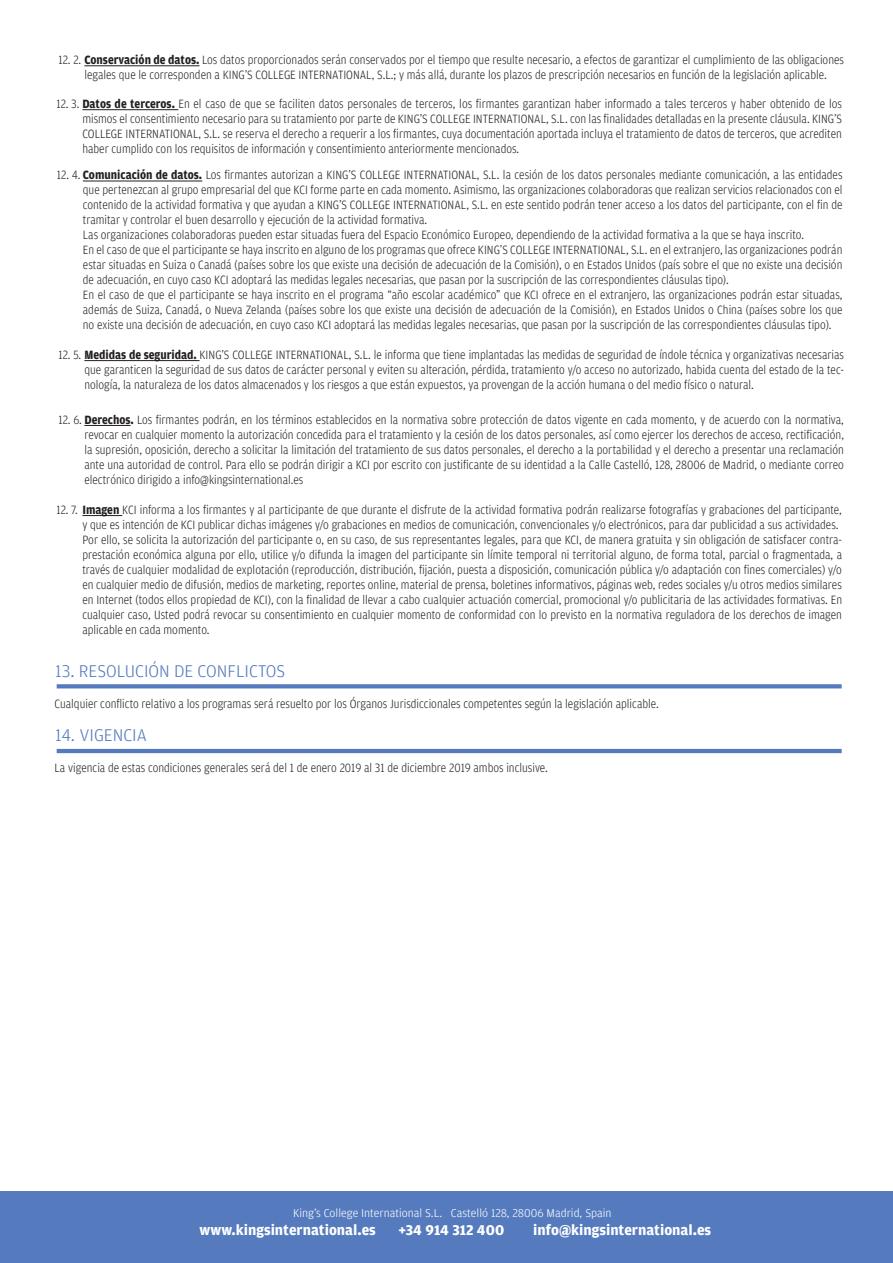
<style>
.page{position:relative;width:893px;height:1263px;background:#fff}
.page>*{position:absolute;margin:0;border:0;box-sizing:border-box;transform-origin:0 0}
.t1{font:300 18px "Amplitude";color:#557bbe}
.t2{font:700 15px "Amplitude";color:#fff}
.t3{font:300 12.75px/15px "Amplitude";color:#231f20;scale:.9 1}
.t4{font:300 12px "Amplitude";color:#fff}
.s1{font-weight:700}
</style>
<div class="page">
<div style="left:0;top:1191px;width:893px;height:72px;background:#557bbe"></div>
<svg style="left:57px;top:684px;width:785px;height:4px;fill:#557bbe"></svg>
<hr style="left:57px;top:749px;width:785px;height:4px;background:#557bbe">
<hr style="left:84px;top:66px;width:116px;height:1px;background:#231f20">
<hr style="left:82px;top:109px;width:96px;height:1px;background:#231f20">
<hr style="left:83px;top:181px;width:119px;height:1px;background:#231f20">
<hr style="left:84px;top:360px;width:116px;height:1px;background:#231f20">
<hr style="left:84px;top:425px;width:47px;height:1px;background:#231f20">
<hr style="left:82px;top:515px;width:40px;height:1px;background:#231f20">
<p class="t3" style="left:84px;top:52px;width:845px;text-indent:-26px">12. 2. <span class="s1">Conservación de datos.</span> Los datos proporcionados serán conservados por el tiempo que resulte necesario, a efectos de garantizar el cumplimiento de las obligaciones legales que le corresponden a KING’S COLLEGE INTERNATIONAL, S.L.; y más allá, durante los plazos de prescripción necesarios en función de la legislación aplicable.</p>
<p class="t3" style="left:82px;top:96px;width:846px;text-align:justify;text-indent:-26px">12. 3. <span class="s1">Datos de terceros.</span> En el caso de que se faciliten datos personales de terceros, los firmantes garantizan haber informado a tales terceros y haber obtenido de los mismos el consentimiento necesario para su tratamiento por parte de KING’S COLLEGE INTERNATIONAL, S.L. con las finalidades detalladas en la presente cláusula. KING’S COLLEGE INTERNATIONAL, S.L. se reserva el derecho a requerir a los firmantes, cuya documentación aportada incluya el tratamiento de datos de terceros, que acrediten haber cumplido con los requisitos de información y consentimiento anteriormente mencionados.</p>
<p class="t3" style="left:83px;top:168px;width:846px;text-indent:-26px">12. 4. <span class="s1">Comunicación de datos.</span> Los firmantes autorizan a KING’S COLLEGE INTERNATIONAL, S.L. la cesión de los datos personales mediante comunicación, a las entidades que pertenezcan al grupo empresarial del que KCI forme parte en cada momento. Asimismo, las organizaciones colaboradoras que realizan servicios relacionados con el contenido de la actividad formativa y que ayudan a KING’S COLLEGE INTERNATIONAL, S.L. en este sentido podrán tener acceso a los datos del participante, con el fin de tramitar y controlar el buen desarrollo y ejecución de la actividad formativa.<br>Las organizaciones colaboradoras pueden estar situadas fuera del Espacio Económico Europeo, dependiendo de la actividad formativa a la que se haya inscrito.<br>En el caso de que el participante se haya inscrito en alguno de los programas que ofrece KING’S COLLEGE INTERNATIONAL, S.L. en el extranjero, las organizaciones podrán estar situadas en Suiza o Canadá (países sobre los que existe una decisión de adecuación de la Comisión), o en Estados Unidos (país sobre el que no existe una decisión de adecuación, en cuyo caso KCI adoptará las medidas legales necesarias, que pasan por la suscripción de las correspondientes cláusulas tipo).<br>En el caso de que el participante se haya inscrito en el programa “año escolar académico” que KCI ofrece en el extranjero, las organizaciones podrán estar situadas, además de Suiza, Canadá, o Nueva Zelanda (países sobre los que existe una decisión de adecuación de la Comisión), en Estados Unidos o China (países sobre los que no existe una decisión de adecuación, en cuyo caso KCI adoptará las medidas legales necesarias, que pasan por la suscripción de las correspondientes cláusulas tipo).</p>
<p class="t3" style="left:84px;top:347px;width:846px;text-align:justify;text-indent:-26px">12. 5. <span class="s1">Medidas de seguridad.</span> KING’S COLLEGE INTERNATIONAL, S.L. le informa que tiene implantadas las medidas de seguridad de índole técnica y organizativas necesarias que garanticen la seguridad de sus datos de carácter personal y eviten su alteración, pérdida, tratamiento y/o acceso no autorizado, habida cuenta del estado de la tec&shy;nología, la naturaleza de los datos almacenados y los riesgos a que están expuestos, ya provengan de la acción humana o del medio físico o natural.</p>
<p class="t3" style="left:84px;top:412px;width:845px;text-align:justify;text-indent:-26px">12. 6. <span class="s1">Derechos.</span> Los firmantes podrán, en los términos establecidos en la normativa sobre protección de datos vigente en cada momento, y de acuerdo con la normativa, revocar en cualquier momento la autorización concedida para el tratamiento y la cesión de los datos personales, así como ejercer los derechos de acceso, rectificación, la supresión, oposición, derecho a solicitar la limitación del tratamiento de sus datos personales, el derecho a la portabilidad y el derecho a presentar una reclamación ante una autoridad de control. Para ello se podrán dirigir a KCI por escrito con justificante de su identidad a la Calle Castelló, 128, 28006 de Madrid, o mediante correo electrónico dirigido a info@kingsinternational.es</p>
<p class="t3" style="left:82px;top:502px;width:846px;text-indent:-26px">12. 7. <span class="s1">Imagen</span> KCI informa a los firmantes y al participante de que durante el disfrute de la actividad formativa podrán realizarse fotografías y grabaciones del participante, y que es intención de KCI publicar dichas imágenes y/o grabaciones en medios de comunicación, convencionales y/o electrónicos, para dar publicidad a sus actividades.<br>Por ello, se solicita la autorización del participante o, en su caso, de sus representantes legales, para que KCI, de manera gratuita y sin obligación de satisfacer contra&shy;prestación económica alguna por ello, utilice y/o difunda la imagen del participante sin límite temporal ni territorial alguno, de forma total, parcial o fragmentada, a través de cualquier modalidad de explotación (reproducción, distribución, fijación, puesta a disposición, comunicación pública y/o adaptación con fines comerciales) y/o en cualquier medio de difusión, medios de marketing, reportes online, material de prensa, boletines informativos, páginas web, redes sociales y/u otros medios similares en Internet (todos ellos propiedad de KCI), con la finalidad de llevar a cabo cualquier actuación comercial, promocional y/o publicitaria de las actividades formativas. En cualquier caso, Usted podrá revocar su consentimiento en cualquier momento de conformidad con lo previsto en la normativa reguladora de los derechos de imagen aplicable en cada momento.</p>
<h1 class="t1" style="left:55px;top:661px;width:232px">13. RESOLUCIÓN DE CONFLICTOS</h1>
<p class="t3" style="left:55px;top:696px;width:673px">Cualquier conflicto relativo a los programas será resuelto por los Órganos Jurisdiccionales competentes según la legislación aplicable.</p>
<h1 class="t1" style="left:55px;top:725px;width:93px">14. VIGENCIA</h1>
<p class="t3" style="left:55px;top:761px;width:550px">La vigencia de estas condiciones generales será del 1 de enero 2019 al 31 de diciembre 2019 ambos inclusive.</p>
<p class="t4" style="left:293px;top:1207px;width:320px">King’s College International S.L. Castelló 128, 28006 Madrid, Spain</p>
<p class="t2" style="left:200px;top:1222px;width:178px">www.kingsinternational.es</p>
<p class="t2" style="left:398px;top:1222px;width:107px">+34 914 312 400</p>
<p class="t2" style="left:533px;top:1222px;width:180px">info@kingsinternational.es</p>
</div>
